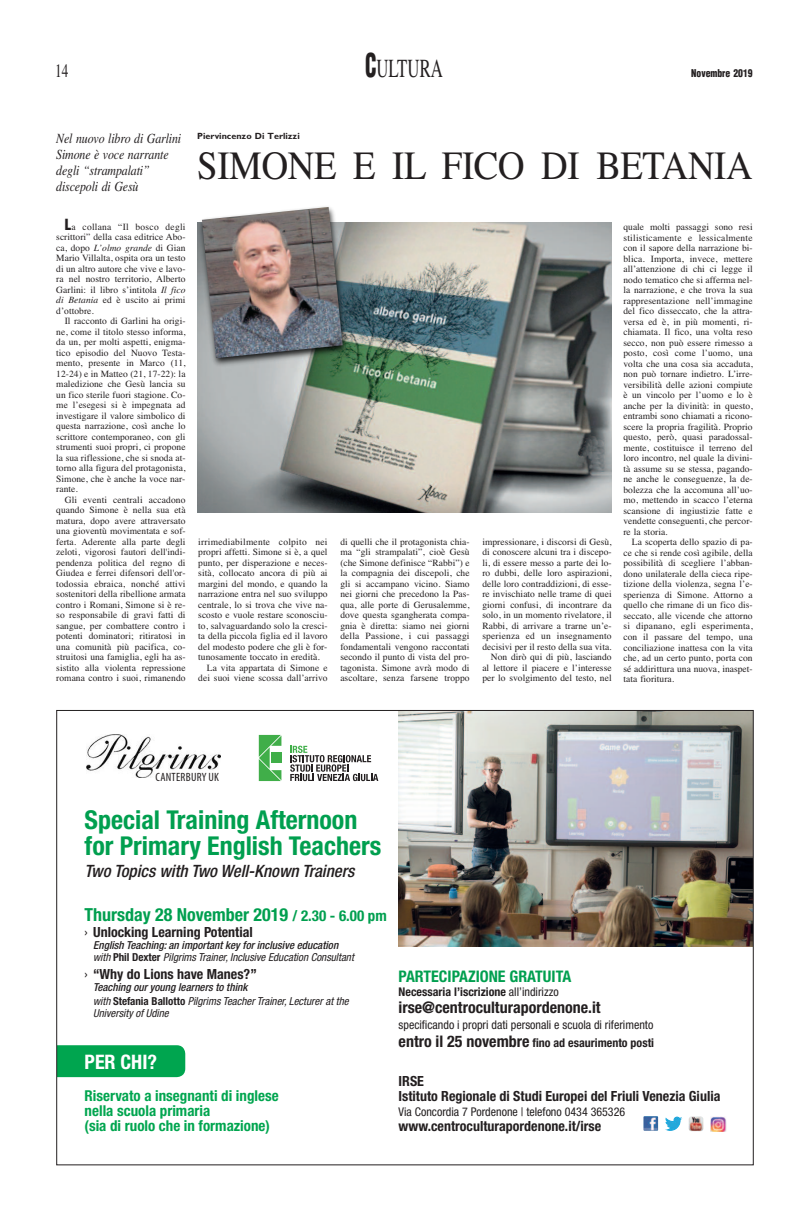
<style>
.page{position:relative;width:808px;height:1222px;background:#fff}
.page>*{position:absolute;margin:0;border:0;box-sizing:border-box;transform-origin:0 0}
.t1{font:40px "Times";letter-spacing:-.01em;color:#231f20;scale:.92 1}
.t2{font:700 condensed 26px/26px "Helvetica Neue";color:#009f4f}
.t3{font:26px "Times";color:#231f20;scale:.65 1}
.t4{font:700 condensed 20px "Helvetica Neue";color:#fff}
.t5{font:19px "Times";color:#231f20;scale:.7 1}
.t6{font:700 condensed 18px "Helvetica Neue";color:#009f4f}
.t7{font:italic 500 condensed 17px "Helvetica Neue";color:#231f20}
.t8{font:700 condensed 16px "Helvetica Neue";color:#231f20}
.t9{font:700 condensed 16px "Helvetica Neue";color:#009f4f}
.t10{font:700 condensed 15px/15px "Helvetica Neue";color:#00a54f}
.t11{font:700 condensed 14px/15px "Helvetica Neue";color:#231f20}
.t12{font:italic 14px/16px "Times";letter-spacing:-.01em;color:#231f20;scale:.85 1}
.t13{font:condensed 12px/18px "Helvetica Neue";color:#231f20}
.t14{font:700 condensed 12px "Helvetica Neue";color:#231f20}
.t15{font:condensed 12px "Myriad Pro";letter-spacing:.02em;color:#231f20}
.t16{font:italic 500 condensed 11px/12px "Helvetica Neue";color:#231f20}
.t17{font:italic condensed 11px/14px "Helvetica Neue";color:#231f20}
.t18{font:900 condensed 10.5px "Helvetica";color:#231f20;scale:.92 1}
.t19{font:9.5px/10.5px "Times";letter-spacing:.005em;color:#231f20;text-align:justify}
.t20{font:9.5px "Times";letter-spacing:.025em;color:#231f20}
.t21{font:700 9px "Gill Sans Std";color:#231f20}
.s1{font-family:"Helvetica";font-weight:900;font-stretch:condensed;font-size:32px}
.s2{font-family:"Helvetica";font-weight:900;font-stretch:condensed;font-size:15px}
.s3{font-style:italic}
.s4{font-size:15px}
.s5{font-weight:400}
.s6{font-weight:700;font-style:normal}
.s7{font-weight:500}
.s8{font-weight:700;font-size:16px}
.s9{font-weight:700}
</style>
<div class="page">
<img style="left:198px;top:223px;width:414px;height:289px">
<img style="left:197px;top:206px;width:157px;height:163px">
<img style="left:202px;top:207px;width:141px;height:151px">
<div style="left:58px;top:1045px;width:127px;height:32px;background:#00a54f"></div>
<img style="left:643px;top:1116px;width:15px;height:15px">
<svg style="left:670px;top:1116px;width:7px;height:5px"></svg>
<img style="left:689px;top:1116px;width:14px;height:15px">
<img style="left:710px;top:1116px;width:16px;height:16px">
<svg style="left:259px;top:735px;width:22px;height:46px"></svg>
<svg style="left:290px;top:746px;width:88px;height:35px"></svg>
<img style="left:86px;top:734px;width:135px;height:43px">
<img style="left:399px;top:712px;width:353px;height:234px">
<h3 class="t5" style="left:55px;top:60px;width:20px">14</h3>
<h2 class="t3" style="left:365px;top:53px;width:121px"><span class="s1">C</span>ULTURA</h2>
<p class="t18" style="left:691px;top:67px;width:68px">Novembre 2019</p>
<h3 class="t12" style="left:56px;top:132px;width:149px">Nel nuovo libro di Garlini<br>Simone è voce narrante degli “strampalati” discepoli di Gesù</h3>
<p class="t21" style="left:197px;top:133px;width:104px">Piervincenzo Di Terlizzi</p>
<h1 class="t1" style="left:197px;top:142px;width:605px">SIMONE E IL FICO DI BETANIA</h1>
<p class="t19" style="left:56px;top:221px;width:131px;text-indent:9px"><span class="s2">L</span>a collana “Il bosco degli scrittori” della casa editrice Abo&shy;ca, dopo <span class="s3">L’olmo grande</span> di Gian Mario Villalta, ospita ora un testo di un altro autore che vive e lavo&shy;ra nel nostro territorio, Alberto Garlini: il libro s’intitola <span class="s3">Il fico di Betania</span> ed è uscito ai primi d’ottobre.</p>
<p class="t19" style="left:56px;top:315px;width:131px;text-indent:9px">Il racconto di Garlini ha origi&shy;ne, come il titolo stesso informa, da un, per molti aspetti, enigma&shy;tico episodio del Nuovo Testa&shy;mento, presente in Marco (11, 12-24) e in Matteo (21, 17-22): la maledizione che Gesù lancia su un fico sterile fuori stagione. Co&shy;me l’esegesi si è impegnata ad investigare il valore simbolico di questa narrazione, così anche lo scrittore contemporaneo, con gli strumenti suoi propri, ci propone la sua riflessione, che si snoda at&shy;torno alla figura del protagonista, Simone, che è anche la voce nar&shy;rante.</p>
<p class="t19" style="left:56px;top:494px;width:131px;text-indent:9px">Gli eventi centrali accadono quando Simone è nella sua età matura, dopo avere attraversato una gioventù movimentata e sof&shy;ferta. Aderente alla parte degli zeloti, vigorosi fautori dell'indi&shy;pendenza politica del regno di Giudea e ferrei difensori dell'or&shy;todossia ebraica, nonché attivi sostenitori della ribellione armata contro i Romani, Simone si è re&shy;so responsabile di gravi fatti di sangue, per combattere contro i potenti dominatori; ritiratosi in una comunità più pacifica, co&shy;struitosi una famiglia, egli ha as&shy;sistito alla violenta repressione romana contro i suoi, rimanendo</p>
<p class="t20" style="left:198px;top:536px;width:131px">irrimediabilmente colpito nei</p>
<p class="t19" style="left:198px;top:547px;width:131px">propri affetti. Simone si è, a quel</p>
<p class="t19" style="left:198px;top:557px;width:131px">punto, per disperazione e neces-</p>
<p class="t19" style="left:198px;top:568px;width:131px">sità, collocato ancora di più ai</p>
<p class="t19" style="left:198px;top:578px;width:131px">margini del mondo, e quando la</p>
<p class="t19" style="left:198px;top:589px;width:131px">narrazione entra nel suo sviluppo</p>
<p class="t19" style="left:198px;top:599px;width:131px">centrale, lo si trova che vive na-</p>
<p class="t19" style="left:198px;top:610px;width:131px">scosto e vuole restare sconosciu-</p>
<p class="t19" style="left:198px;top:620px;width:131px">to, salvaguardando solo la cresci-</p>
<p class="t19" style="left:198px;top:631px;width:131px">ta della piccola figlia ed il lavoro</p>
<p class="t19" style="left:198px;top:641px;width:131px">del modesto podere che gli è for-</p>
<p class="t19" style="left:198px;top:652px;width:123px">tunosamente toccato in eredità.</p>
<p class="t19" style="left:207px;top:662px;width:122px">La vita appartata di Simone e</p>
<p class="t19" style="left:198px;top:673px;width:131px">dei suoi viene scossa dall’arrivo</p>
<p class="t19" style="left:340px;top:536px;width:131px">di quelli che il protagonista chia&shy;ma “gli strampalati”, cioè Gesù (che Simone definisce “Rabbi”) e la compagnia dei discepoli, che gli si accampano vicino. Siamo nei giorni che precedono la Pas&shy;qua, alle porte di Gerusalemme, dove questa sgangherata compa&shy;gnia è diretta: siamo nei giorni della Passione, i cui passaggi fondamentali vengono raccontati secondo il punto di vista del pro&shy;tagonista. Simone avrà modo di ascoltare, senza farsene troppo</p>
<p class="t19" style="left:482px;top:536px;width:131px;text-align:right">impressionare, i discorsi di Gesù, di conoscere alcuni tra i discepo&shy;li, di essere messo a parte dei lo&shy;ro dubbi, delle loro aspirazioni, delle loro contraddizioni, di esse&shy;re invischiato nelle trame di quei giorni confusi, di incontrare da solo, in un momento rivelatore, il Rabbi, di arrivare a trarne un’e&shy;sperienza ed un insegnamento decisivi per il resto della sua vita.<br>Non dirò qui di più, lasciando al lettore il piacere e l’interesse per lo svolgimento del testo, nel</p>
<p class="t19" style="left:623px;top:222px;width:131px">quale molti passaggi sono resi stilisticamente e lessicalmente con il sapore della narrazione bi&shy;blica. Importa, invece, mettere all’attenzione di chi ci legge il nodo tematico che si afferma nel&shy;la narrazione, e che trova la sua rappresentazione nell’immagine del fico disseccato, che la attra&shy;versa ed è, in più momenti, ri&shy;chiamata. Il fico, una volta reso secco, non può essere rimesso a posto, così come l’uomo, una volta che una cosa sia accaduta, non può tornare indietro. L’irre&shy;versibilità delle azioni compiute è un vincolo per l’uomo e lo è anche per la divinità: in questo, entrambi sono chiamati a ricono&shy;scere la propria fragilità. Proprio questo, però, quasi paradossal&shy;mente, costituisce il terreno del loro incontro, nel quale la divini&shy;tà assume su se stessa, pagando&shy;ne anche le conseguenze, la de&shy;bolezza che la accomuna all’uo&shy;mo, mettendo in scacco l’eterna scansione di ingiustizie fatte e vendette conseguenti, che percor&shy;re la storia.</p>
<p class="t19" style="left:623px;top:537px;width:131px;text-indent:9px">La scoperta dello spazio di pa&shy;ce che si rende così agibile, della possibilità di scegliere l’abban&shy;dono unilaterale della cieca ripe&shy;tizione della violenza, segna l’e&shy;sperienza di Simone. Attorno a quello che rimane di un fico dis&shy;seccato, alle vicende che attorno si dipanano, egli esperimenta, con il passare del tempo, una conciliazione inattesa con la vita che, ad un certo punto, porta con sé addirittura una nuova, inaspet&shy;tata fioritura.</p>
<p class="t15" style="left:156px;top:773px;width:65px">CANTERBURY UK</p>
<h2 class="t2" style="left:85px;top:809px;width:298px">Special Training Afternoon for Primary English Teachers</h2>
<h3 class="t7" style="left:85px;top:865px;width:271px">Two Topics with Two Well-Known Trainers</h3>
<h3 class="t6" style="left:85px;top:908px;width:304px">Thursday 28 November 2019 <span class="s4">/ 2.30 - 6.00 pm</span></h3>
<h3 class="t11" style="left:85px;top:926px;width:170px"><span class="s5">›</span> Unlocking Learning Potential</h3>
<p class="t16" style="left:93px;top:940px;width:262px">English Teaching: an important key for inclusive education <span class="s5">with</span> <span class="s6">Phil Dexter</span> <span class="s5">Pilgrims Trainer, Inclusive Education Consultant</span></p>
<h3 class="t11" style="left:85px;top:968px;width:174px"><span class="s5">›</span> “Why do Lions have Manes?”</h3>
<p class="t17" style="left:93px;top:981px;width:257px"><span class="s7">Teaching our young learners to think<br></span>with <span class="s6">Stefania Ballotto</span> Pilgrims Teacher Trainer, Lecturer at the</p>
<p class="t17" style="left:93px;top:1007px;width:77px">University of Udine</p>
<h3 class="t4" style="left:85px;top:1054px;width:74px">PER CHI?</h3>
<h3 class="t10" style="left:85px;top:1089px;width:196px">Riservato a insegnanti di inglese nella scuola primaria<br>(sia di ruolo che in formazione)</h3>
<h3 class="t9" style="left:399px;top:970px;width:174px">PARTECIPAZIONE GRATUITA</h3>
<p class="t14" style="left:399px;top:987px;width:162px">Necessaria l’iscrizione <span class="s5">all’indirizzo</span></p>
<h3 class="t8" style="left:399px;top:1002px;width:203px">irse@centroculturapordenone.it</h3>
<p class="t13" style="left:399px;top:1017px;width:257px">specificando i propri dati personali e scuola di riferimento <span class="s8">entro il 25 novembre</span> <span class="s9">fino ad esaurimento posti</span></p>
<h3 class="t11" style="left:399px;top:1074px;width:323px">IRSE<br>Istituto Regionale di Studi Europei del Friuli Venezia Giulia</h3>
<p class="t13" style="left:399px;top:1103px;width:228px">Via Concordia 7 Pordenone | telefono 0434 365326</p>
<h3 class="t11" style="left:399px;top:1119px;width:204px">www.centroculturapordenone.it/irse</h3>
</div>
